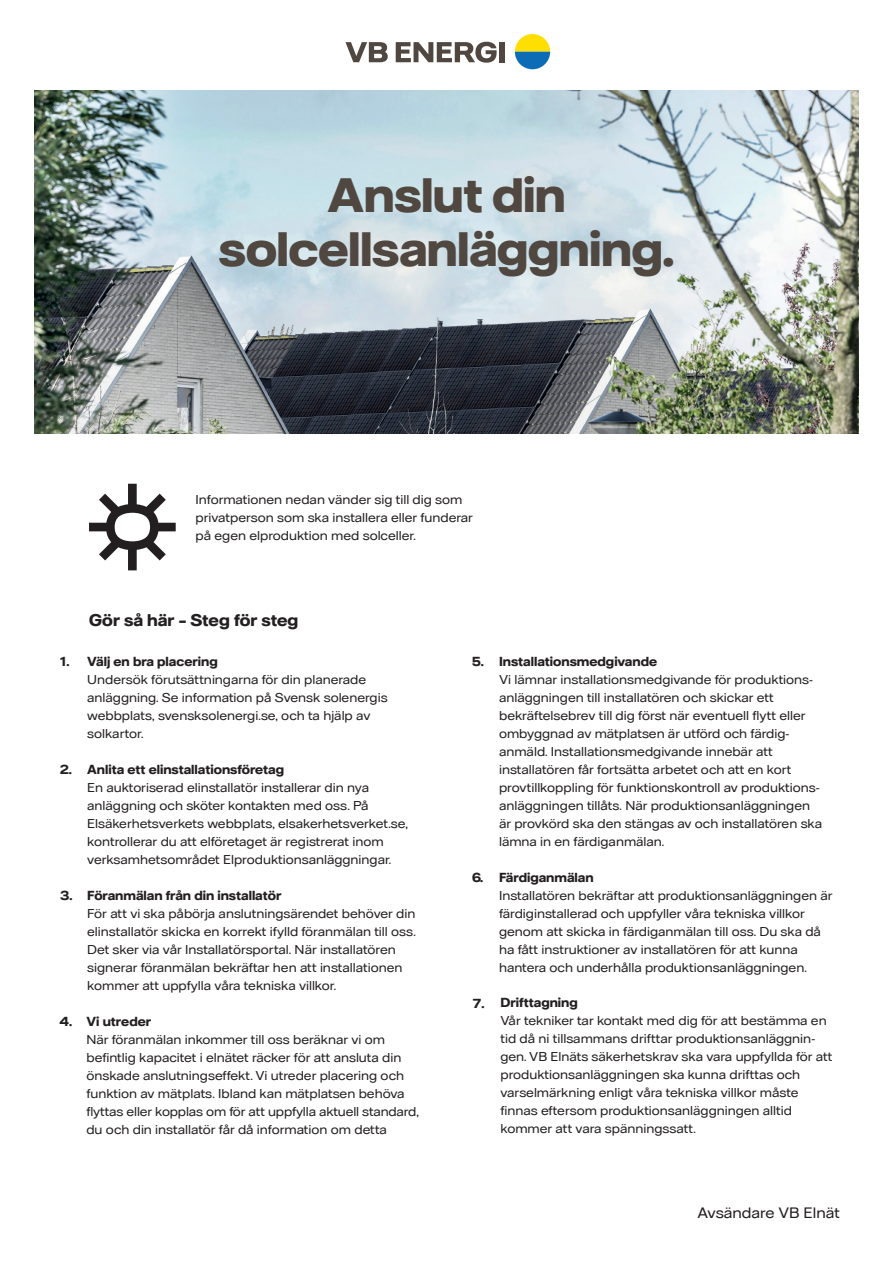
<style>
.page{position:relative;width:893px;height:1263px;background:#fff}
.page>*{position:absolute;margin:0;border:0;box-sizing:border-box;transform-origin:0 0}
.t1{font:700 48px/54px "Vattenfall Hall Display";color:#504740;text-align:center}
.t2{font:700 16.5px "Vattenfall Hall";color:#231f20}
.t3{font:15px "Vattenfall Hall";color:#231f20}
.t4{font:12.75px/18px "Vattenfall Hall";color:#231f20}
.t5{font:700 12.75px "Vattenfall Hall";color:#231f20}
</style>
<div class="page">
<svg style="left:345px;top:42px;width:43px;height:20px"></svg>
<svg style="left:396px;top:42px;width:101px;height:21px"></svg>
<div style="left:500px;top:42px;width:5px;height:20px;background:#504740"></div>
<svg style="left:515px;top:34px;width:35px;height:35px"></svg>
<img style="left:34px;top:90px;width:825px;height:344px">
<svg style="left:89px;top:484px;width:87px;height:86px"></svg>
<h1 class="t1" style="left:219px;top:168px;width:457px">Anslut din solcellsanläggning.</h1>
<p class="t4" style="left:196px;top:490px;width:279px">Informationen nedan vänder sig till dig som privatperson som ska installera eller funderar på egen elproduktion med solceller.</p>
<p class="t2" style="left:89px;top:610px;width:211px">Gör så här – Steg för steg</p>
<p class="t5" style="left:60px;top:654px;width:159px">1. Välj en bra placering</p>
<p class="t4" style="left:87px;top:670px;width:302px">Undersök förutsättningarna för din planerade anläggning. Se information på Svensk solenergis webbplats, svensksolenergi.se, och ta hjälp av solkartor.</p>
<p class="t5" style="left:60px;top:762px;width:225px">2. Anlita ett elinstallationsföretag</p>
<p class="t4" style="left:87px;top:778px;width:322px">En auktoriserad elinstallatör installerar din nya anläggning och sköter kontakten med oss. På Elsäkerhetsverkets webbplats, elsakerhetsverket.se, kontrollerar du att elföretaget är registrerat inom verksamhetsområdet Elproduktionsanläggningar.</p>
<p class="t5" style="left:60px;top:888px;width:223px">3. Föranmälan från din installatör</p>
<p class="t4" style="left:87px;top:904px;width:330px">För att vi ska påbörja anslutningsärendet behöver din elinstallatör skicka en korrekt ifylld föranmälan till oss.<br>Det sker via vår Installatörsportal. När installatören signerar föranmälan bekräftar hen att installationen kommer att uppfylla våra tekniska villkor.</p>
<p class="t5" style="left:59px;top:1014px;width:93px">4. Vi utreder</p>
<p class="t4" style="left:86px;top:1030px;width:334px">När föranmälan inkommer till oss beräknar vi om befintlig kapacitet i elnätet räcker för att ansluta din önskade anslutningseffekt. Vi utreder placering och funktion av mätplats. Ibland kan mätplatsen behöva flyttas eller kopplas om för att uppfylla aktuell standard, du och din installatör får då information om detta</p>
<p class="t5" style="left:472px;top:654px;width:187px">5. Installationsmedgivande</p>
<p class="t4" style="left:499px;top:670px;width:325px">Vi lämnar installationsmedgivande för produktions&shy;anläggningen till installatören och skickar ett bekräftelsebrev till dig först när eventuell flytt eller ombyggnad av mätplatsen är utförd och färdig&shy;anmäld. Installationsmedgivande innebär att installatören får fortsätta arbetet och att en kort provtillkoppling för funktionskontroll av produktions&shy;anläggningen tillåts. När produktionsanläggningen är provkörd ska den stängas av och installatören ska lämna in en färdiganmälan.</p>
<p class="t5" style="left:472px;top:870px;width:123px">6. Färdiganmälan</p>
<p class="t4" style="left:499px;top:886px;width:335px">Installatören bekräftar att produktionsanläggningen är färdiginstallerad och uppfyller våra tekniska villkor genom att skicka in färdiganmälan till oss. Du ska då ha fått instruktioner av installatören för att kunna hantera och underhålla produktionsanläggningen.</p>
<p class="t5" style="left:473px;top:995px;width:106px">7. Drifttagning</p>
<p class="t4" style="left:500px;top:1012px;width:334px">Vår tekniker tar kontakt med dig för att bestämma en tid då ni tillsammans drifttar produktionsanläggnin&shy;gen. VB Elnäts säkerhetskrav ska vara uppfyllda för att produktionsanläggningen ska kunna drifttas och varselmärkning enligt våra tekniska villkor måste finnas eftersom produktionsanläggningen alltid kommer att vara spänningssatt.</p>
<p class="t3" style="left:697px;top:1204px;width:144px">Avsändare VB Elnät</p>
</div>
